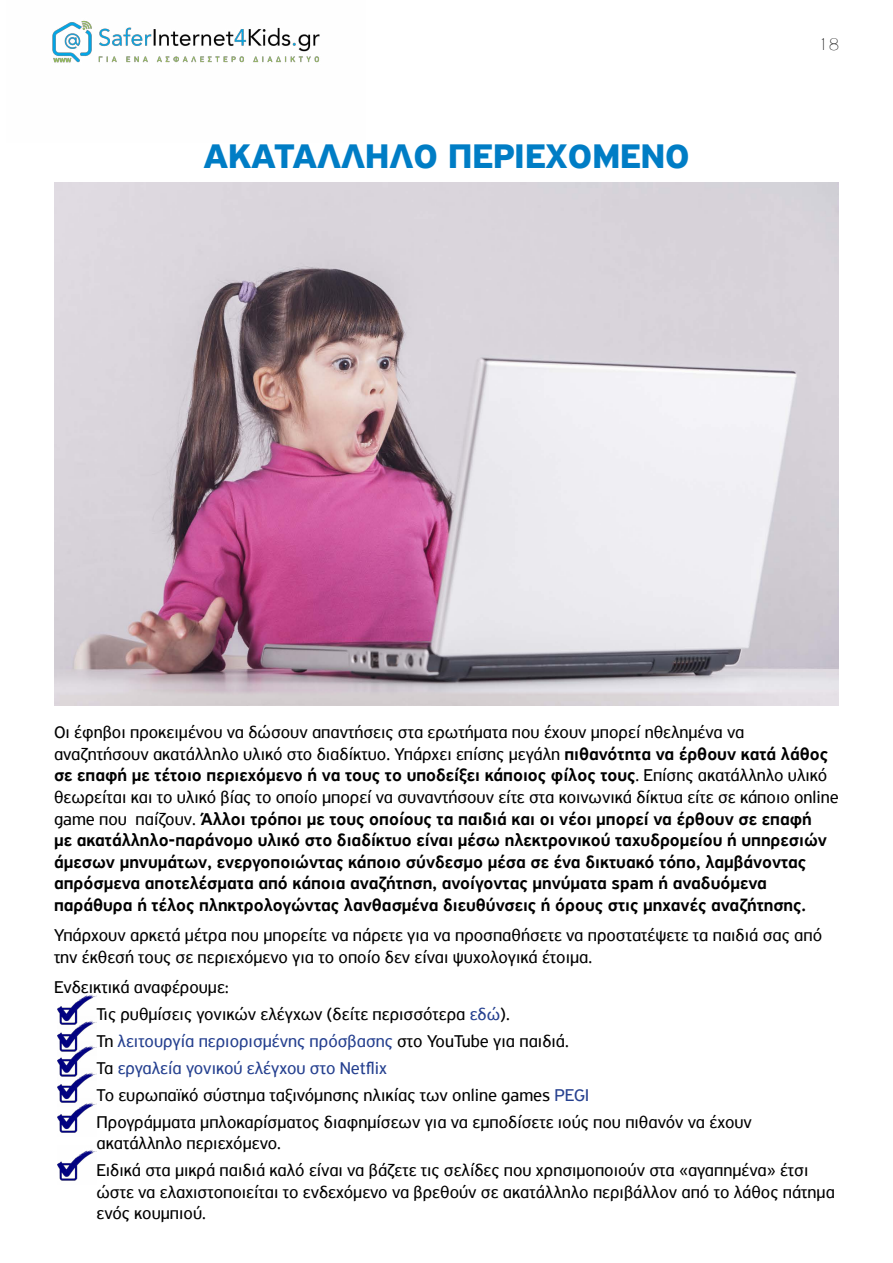
<style>
.page{position:relative;width:893px;height:1263px;background:#fff}
.page>*{position:absolute;margin:0;border:0;box-sizing:border-box;transform-origin:0 0}
.t1{font:700 36px "PF Highway Sans Pro";color:#007dc5}
.t2{font:500 18px/21.6px "PF Highway Sans Pro";color:#000}
.t3{font:18px/27px "PF Highway Sans Pro";color:#000}
.t4{font:100 18px "PF Highway Sans Pro";color:#000}
.s1{font-weight:400}
.s2{color:#25408f}
</style>
<div class="page">
<img style="left:52px;top:20px;width:268px;height:43px">
<img style="left:54px;top:182px;width:785px;height:524px">
<img style="left:58px;top:994px;width:38px;height:23px">
<img style="left:58px;top:1017px;width:38px;height:25px">
<img style="left:58px;top:1042px;width:38px;height:26px">
<img style="left:58px;top:1068px;width:38px;height:30px">
<img style="left:58px;top:1098px;width:38px;height:35px">
<img style="left:58px;top:1149px;width:38px;height:32px">
<h1 class="t1" style="left:203px;top:135px;width:25px">ΑΚΑΤΑΛΛ</h1>
<h1 class="t1" style="left:365px;top:135px;width:126px">ΗΛΟ ΠΕΡΙΕ</h1>
<h1 class="t1" style="left:546px;top:135px;width:48px">ΧΟΜΕΝΟ</h1>
<p class="t4" style="left:818px;top:34px;width:22px">18</p>
<p class="t2" style="left:54px;top:722px;width:786px"><span class="s1">Οι έφηβοι προκειμένου να δώσουν απαντήσεις στα ερωτήματα που έχουν μπορεί ηθελημένα να αναζητήσουν ακατάλληλο υλικό στο διαδίκτυο. Υπάρχει επίσης μεγάλη</span> πιθανότητα να έρθουν κατά λάθος σε επαφή με τέτοιο περιεχόμενο ή να τους το υποδείξει κάποιος φίλος τους<span class="s1">. Επίσης ακατάλληλο υλικό θεωρείται και το υλικό βίας το οποίο μπορεί να συναντήσουν είτε στα κοινωνικά δίκτυα είτε σε κάποιο online game που παίζουν.</span> Άλλοι τρόποι με τους οποίους τα παιδιά και οι νέοι μπορεί να έρθουν σε επαφή<br>με ακατάλληλο-παράνομο υλικό στο διαδίκτυο είναι μέσω ηλεκτρονικού ταχυδρομείου ή υπηρεσιών άμεσων μηνυμάτων, ενεργοποιώντας κάποιο σύνδεσμο μέσα σε ένα δικτυακό τόπο, λαμβάνοντας απρόσμενα αποτελέσματα από κάποια αναζήτηση, ανοίγοντας μηνύματα spam ή αναδυόμενα παράθυρα ή τέλος πληκτρολογώντας λανθασμένα διευθύνσεις ή όρους στις μηχανές αναζήτησης.</p>
<p class="t3" style="left:54px;top:924px;width:770px;line-height:21.6px">Υπάρχουν αρκετά μέτρα που μπορείτε να πάρετε για να προσπαθήσετε να προστατέψετε τα παιδιά σας από την έκθεσή τους σε περιεχόμενο για το οποίο δεν είναι ψυχολογικά έτοιμα.</p>
<p class="t3" style="left:97px;top:973px;width:657px;text-indent:-43px">Ενδεικτικά αναφέρουμε:<br>Τις ρυθμίσεις γονικών ελέγχων (δείτε περισσότερα <span class="s2">εδώ</span>).<br>Τη <span class="s2">λειτουργία περιορισμένης πρόσβασης</span> στο YouTube για παιδιά.<br>Τα <span class="s2">εργαλεία γονικού ελέγχου στο Netflix<br></span>To ευρωπαϊκό σύστημα ταξινόμησης ηλικίας των online games <span class="s2">PEGI<br></span>Προγράμματα μπλοκαρίσματος διαφημίσεων για να εμποδίσετε ιούς που πιθανόν να έχουν</p>
<p class="t3" style="left:97px;top:1130px;width:713px">ακατάλληλο περιεχόμενο.<br>Ειδικά στα μικρά παιδιά καλό είναι να βάζετε τις σελίδες που χρησιμοποιούν στα «αγαπημένα» έτσι</p>
<p class="t3" style="left:97px;top:1181px;width:740px;line-height:21.6px">ώστε να ελαχιστοποιείται το ενδεχόμενο να βρεθούν σε ακατάλληλο περιβάλλον από το λάθος πάτημα ενός κουμπιού.</p>
</div>
